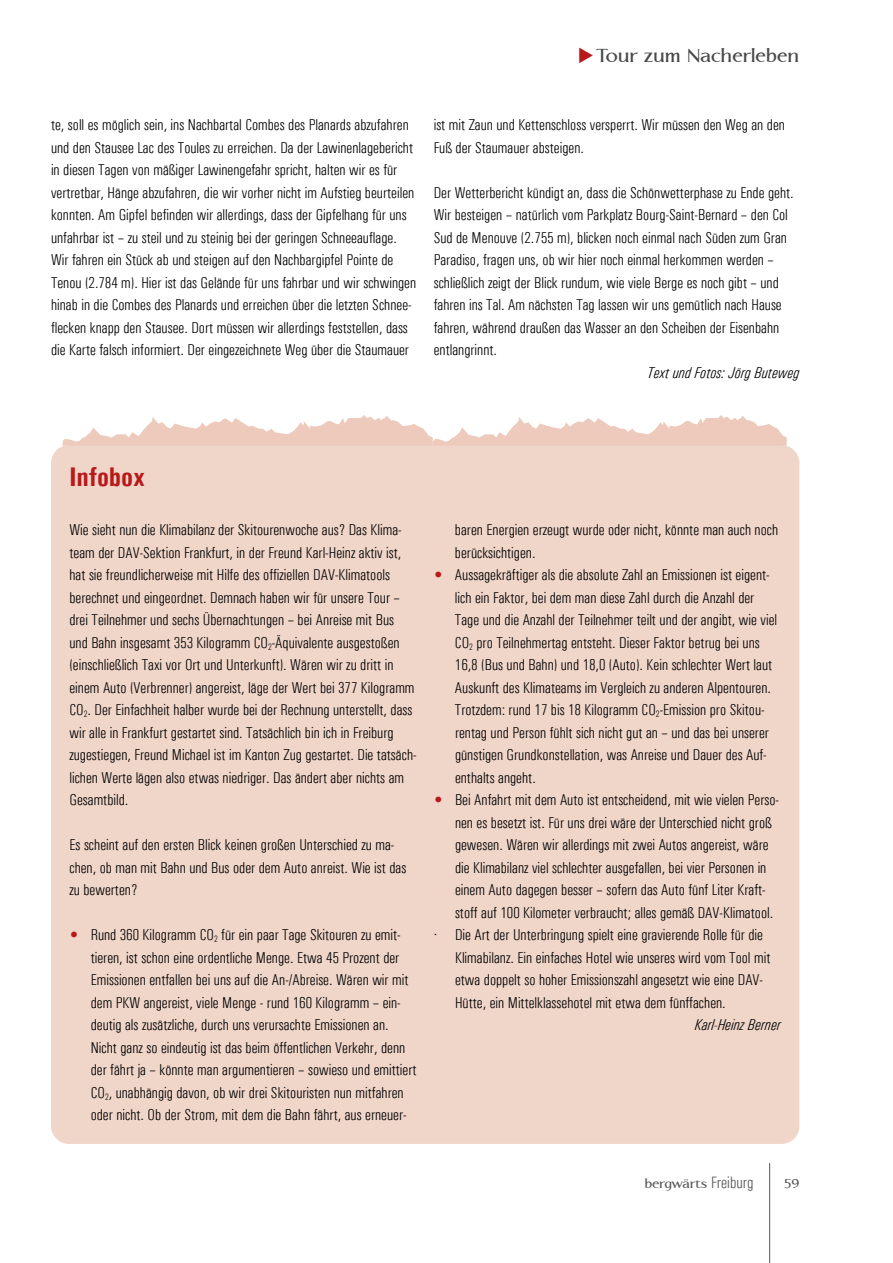
<style>
.page{position:relative;width:893px;height:1263px;background:#fff}
.page>*{position:absolute;margin:0;border:0;box-sizing:border-box;transform-origin:0 0}
.t1{font:700 27px "Univers Condensed";color:#b81919}
.t2{font:700 24px "Aperto";color:#484847}
.t3{font:700 16.5px "Aperto";color:#565655}
.t4{font:300 condensed 15.75px/22.5px "Univers";color:#000}
.t5{font:italic 300 condensed 15.75px "Univers";color:#000}
.s1{color:#b81919}
.s2{font-family:"Univers";font-weight:300;font-stretch:condensed}
</style>
<div class="page">
<hr style="left:769px;top:1163px;width:1px;height:100px;background:#565655">
<div style="left:51px;top:445px;width:748px;height:699px;background:#f0d5c9;border-radius:18px"></div>
<svg style="left:62px;top:415px;width:725px;height:31px"></svg>
<h2 class="t2" style="left:578px;top:40px;width:223px"><span class="s1">◆</span>Tour zum Nacherleben</h2>
<p class="t4" style="left:51px;top:114px;width:367px">te, soll es möglich sein, ins Nachbartal Combes des Planards abzufahren und den Stausee Lac des Toules zu erreichen. Da der Lawinenlagebericht in diesen Tagen von mäßiger Lawinengefahr spricht, halten wir es für vertretbar, Hänge abzufahren, die wir vorher nicht im Aufstieg beurteilen konnten. Am Gipfel befinden wir allerdings, dass der Gipfelhang für uns unfahrbar ist – zu steil und zu steinig bei der geringen Schneeauflage.<br>Wir fahren ein Stück ab und steigen auf den Nachbargipfel Pointe de Tenou (2.784 m). Hier ist das Gelände für uns fahrbar und wir schwingen hinab in die Combes des Planards und erreichen über die letzten Schnee&shy;flecken knapp den Stausee. Dort müssen wir allerdings feststellen, dass die Karte falsch informiert. Der eingezeichnete Weg über die Staumauer</p>
<p class="t4" style="left:434px;top:114px;width:353px">ist mit Zaun und Kettenschloss versperrt. Wir müssen den Weg an den<br>Fuß der Staumauer absteigen.</p>
<p class="t4" style="left:434px;top:181px;width:362px">Der Wetterbericht kündigt an, dass die Schönwetterphase zu Ende geht.<br>Wir besteigen – natürlich vom Parkplatz Bourg-Saint-Bernard – den Col Sud de Menouve (2.755 m), blicken noch einmal nach Süden zum Gran Paradiso, fragen uns, ob wir hier noch einmal herkommen werden – schließlich zeigt der Blick rundum, wie viele Berge es noch gibt – und fahren ins Tal. Am nächsten Tag lassen wir uns gemütlich nach Hause fahren, während draußen das Wasser an den Scheiben der Eisenbahn entlangrinnt.</p>
<p class="t5" style="left:647px;top:363px;width:153px">Text und Fotos: Jörg Buteweg</p>
<h1 class="t1" style="left:69px;top:461px;width:77px">Infobox</h1>
<p class="t4" style="left:69px;top:519px;width:349px">Wie sieht nun die Klimabilanz der Skitourenwoche aus? Das Klima&shy;team der DAV-Sektion Frankfurt, in der Freund Karl-Heinz aktiv ist, hat sie freundlicherweise mit Hilfe des offiziellen DAV-Klimatools berechnet und eingeordnet. Demnach haben wir für unsere Tour – drei Teilnehmer und sechs Übernachtungen – bei Anreise mit Bus<br>und Bahn insgesamt 353 Kilogramm CO<sub>2</sub>-Äquivalente ausgestoßen (einschließlich Taxi vor Ort und Unterkunft). Wären wir zu dritt in einem Auto (Verbrenner) angereist, läge der Wert bei 377 Kilogramm CO<sub>2</sub>. Der Einfachheit halber wurde bei der Rechnung unterstellt, dass wir alle in Frankfurt gestartet sind. Tatsächlich bin ich in Freiburg zugestiegen, Freund Michael ist im Kanton Zug gestartet. Die tatsäch&shy;lichen Werte lägen also etwas niedriger. Das ändert aber nichts am Gesamtbild.</p>
<p class="t4" style="left:69px;top:834px;width:338px">Es scheint auf den ersten Blick keinen großen Unterschied zu ma&shy;chen, ob man mit Bahn und Bus oder dem Auto anreist. Wie ist das zu bewerten?</p>
<p class="t4" style="left:91px;top:924px;width:327px;text-indent:-21px"><span class="s1">•</span> Rund 360 Kilogramm CO<sub>2</sub> für ein paar Tage Skitouren zu emit&shy;tieren, ist schon eine ordentliche Menge. Etwa 45 Prozent der Emissionen entfallen bei uns auf die An-/Abreise. Wären wir mit dem PKW angereist, viele Menge - rund 160 Kilogramm – ein&shy;deutig als zusätzliche, durch uns verursachte Emissionen an.<br>Nicht ganz so eindeutig ist das beim öffentlichen Verkehr, denn der fährt ja – könnte man argumentieren – sowieso und emittiert CO<sub>2</sub>, unabhängig davon, ob wir drei Skitouristen nun mitfahren oder nicht. Ob der Strom, mit dem die Bahn fährt, aus erneuer-</p>
<p class="t4" style="left:455px;top:519px;width:325px">baren Energien erzeugt wurde oder nicht, könnte man auch noch berücksichtigen.</p>
<p class="t4" style="left:455px;top:564px;width:324px;text-indent:-21px"><span class="s1">•</span> Aussagekräftiger als die absolute Zahl an Emissionen ist eigent&shy;lich ein Faktor, bei dem man diese Zahl durch die Anzahl der Tage und die Anzahl der Teilnehmer teilt und der angibt, wie viel CO<sub>2</sub> pro Teilnehmertag entsteht. Dieser Faktor betrug bei uns 16,8 (Bus und Bahn) und 18,0 (Auto). Kein schlechter Wert laut Auskunft des Klimateams im Vergleich zu anderen Alpentouren.<br>Trotzdem: rund 17 bis 18 Kilogramm CO<sub>2</sub>-Emission pro Skitou&shy;rentag und Person fühlt sich nicht gut an – und das bei unserer günstigen Grundkonstellation, was Anreise und Dauer des Auf&shy;enthalts angeht.</p>
<p class="t4" style="left:434px;top:789px;width:347px"><span class="s1">•</span> Bei Anfahrt mit dem Auto ist entscheidend, mit wie vielen Perso-</p>
<p class="t4" style="left:455px;top:811px;width:318px">nen es besetzt ist. Für uns drei wäre der Unterschied nicht groß</p>
<p class="t4" style="left:455px;top:834px;width:315px">gewesen. Wären wir allerdings mit zwei Autos angereist, wäre</p>
<p class="t4" style="left:455px;top:856px;width:313px">die Klimabilanz viel schlechter ausgefallen, bei vier Personen in</p>
<p class="t4" style="left:455px;top:879px;width:312px">einem Auto dagegen besser – sofern das Auto fünf Liter Kraft-</p>
<p class="t4" style="left:455px;top:901px;width:320px">stoff auf 100 Kilometer verbraucht; alles gemäß DAV-Klimatool.</p>
<p class="t4" style="left:434px;top:924px;width:331px">· Die Art der Unterbringung spielt eine gravierende Rolle für die</p>
<p class="t4" style="left:455px;top:946px;width:317px">Klimabilanz. Ein einfaches Hotel wie unseres wird vom Tool mit</p>
<p class="t4" style="left:455px;top:969px;width:310px">etwa doppelt so hoher Emissionszahl angesetzt wie eine DAV-</p>
<p class="t4" style="left:455px;top:991px;width:272px">Hütte, ein Mittelklassehotel mit etwa dem fünffachen.</p>
<p class="t5" style="left:695px;top:1016px;width:88px">Karl-Heinz Berner</p>
<p class="t3" style="left:645px;top:1172px;width:110px">bergwärts <span class="s2">Freiburg</span></p>
<p class="t3" style="left:785px;top:1172px;width:16px">59</p>
</div>
